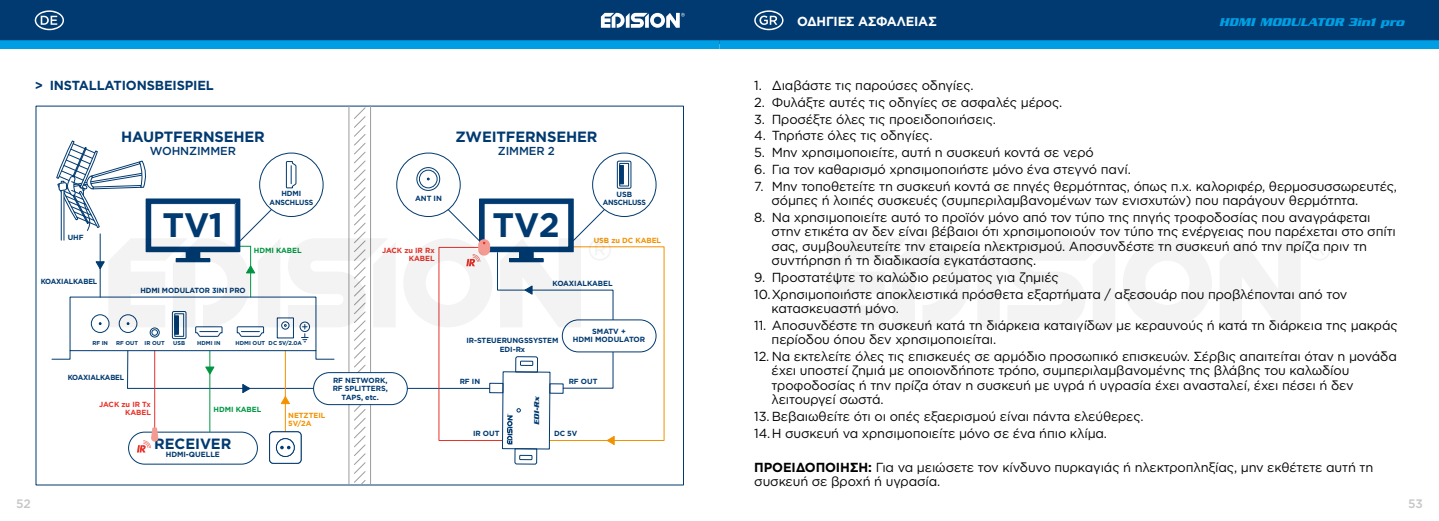
<style>
.page{position:relative;width:1439px;height:521px;background:#fff}
.page>*{position:absolute;margin:0;border:0;box-sizing:border-box;transform-origin:0 0}
.t1{font:700 33.95px "Gotham Greek";letter-spacing:-.01em;color:#003a70}
.t2{font:700 14.88px "Gotham Greek";letter-spacing:-.01em;color:#003a70}
.t3{font:13.12px/14.3px "Gotham Greek";letter-spacing:-.01em;color:#000}
.t4{font:700 13.12px "Gotham Greek";letter-spacing:-.01em;color:#003a70}
.t5{font:700 13.12px "Gotham Greek";letter-spacing:-.02em;color:#fff}
.t6{font:12.25px "PF Stargate Serif Extra B Oblique";color:#009fe3}
.t7{font:500 12.25px "Gotham Greek";color:#c6c6c6}
.t8{font:500 11.55px "Gotham Greek";letter-spacing:-.01em;color:#003a70}
.t9{font:7.7px "PF Stargate Serif Extra B Oblique";color:#003a70}
.t10{font:700 7.52px/8.2px "Gotham Greek";letter-spacing:-.005em;color:#003a70;text-align:center}
.t11{font:700 7.52px/8.2px "Gotham Greek";letter-spacing:-.025em;color:#003a70;text-align:center}
.t12{font:700 7.35px/8.2px "Gotham Greek";letter-spacing:-.01em;color:#003a70;text-align:center}
.t13{font:700 7.35px/8.2px "Gotham Greek";letter-spacing:-.005em;color:#e7332a;text-align:right}
.t14{font:700 7.35px/8.2px "Gotham Greek";letter-spacing:-.005em;color:#f39200}
.t15{font:700 7.35px "Gotham Greek";letter-spacing:-.01em;color:#003a70;scale:.95 1}
.t16{font:700 7.35px "Gotham Greek";letter-spacing:-.005em;color:#009641}
.t17{font:700 5.6px "Gotham Greek";letter-spacing:-.005em;color:#003a70}
.s1{font-weight:700}
</style>
<div class="page">
<div style="left:0;top:0;width:719px;height:44px;background:#003a70"></div>
<div style="left:719px;top:0;width:720px;height:44px;background:#003a70"></div>
<div style="left:0;top:40px;width:719px;height:9px;background:#009fe3"></div>
<div style="left:719px;top:40px;width:720px;height:9px;background:#009fe3"></div>
<svg style="left:601px;top:13px;width:84px;height:15px"></svg>
<svg style="left:978px;top:240px;width:21px;height:87px"></svg>
<svg style="left:1220px;top:239px;width:80px;height:88px"></svg>
<svg style="left:828px;top:239px;width:141px;height:88px"></svg>
<svg style="left:1008px;top:239px;width:107px;height:88px"></svg>
<svg style="left:1123px;top:239px;width:89px;height:88px"></svg>
<svg style="left:1309px;top:239px;width:21px;height:21px"></svg>
<svg style="left:35px;top:10px;width:29px;height:20px"></svg>
<svg style="left:754px;top:10px;width:29px;height:20px"></svg>
<hr style="left:349px;top:106px;width:1px;height:378px;background:#9d9d9c">
<hr style="left:370px;top:106px;width:1px;height:378px;background:#9d9d9c">
<svg style="left:51px;top:107px;width:614px;height:378px"></svg>
<p class="t5" style="left:797px;top:13px;width:141px">ΟΔΗΓΙΕΣ ΑΣΦΑΛΕΙΑΣ</p>
<p class="t6" style="left:1219px;top:15px;width:186px">HDMI MODULATOR 3in1 pro</p>
<p class="t4" style="left:35px;top:78px;width:181px">&gt; INSTALLATIONSBEISPIEL</p>
<p class="t2" style="left:121px;top:128px;width:145px">HAUPTFERNSEHER</p>
<p class="t8" style="left:150px;top:145px;width:88px">WOHNZIMMER</p>
<p class="t2" style="left:455px;top:128px;width:144px">ZWEITFERNSEHER</p>
<p class="t8" style="left:498px;top:145px;width:59px">ZIMMER 2</p>
<p class="t12" style="left:68px;top:233px;width:17px">UHF</p>
<p class="t15" style="left:41px;top:277px;width:61px">KOAXIALKABEL</p>
<h1 class="t1" style="left:163px;top:205px;width:62px">TV1</h1>
<p class="t12" style="left:270px;top:189px;width:45px">HDMI<br>ANSCHLUSS</p>
<p class="t16" style="left:254px;top:246px;width:49px">HDMI KABEL</p>
<p class="t12" style="left:140px;top:286px;width:107px">HDMI MODULATOR 3IN1 PRO</p>
<p class="t10" style="left:415px;top:194px;width:28px">ANT IN</p>
<p class="t11" style="left:603px;top:190px;width:45px">USB<br>ANSCHLUSS</p>
<p class="t13" style="left:382px;top:246px;width:54px">JACK zu IR Rx<br>KABEL</p>
<h1 class="t1" style="left:492px;top:205px;width:69px">TV2</h1>
<p class="t14" style="left:594px;top:236px;width:69px">USB zu DC KABEL</p>
<p class="t12" style="left:552px;top:279px;width:62px">KOAXIALKABEL</p>
<p class="t17" style="left:92px;top:340px;width:17px">RF IN</p>
<p class="t17" style="left:116px;top:340px;width:50px">RF OUT IR OUT</p>
<p class="t17" style="left:173px;top:340px;width:13px">USB</p>
<p class="t17" style="left:197px;top:340px;width:25px">HDMI IN</p>
<p class="t17" style="left:236px;top:340px;width:68px">HDMI OUT DC 5V/2.0A</p>
<p class="t15" style="left:68px;top:373px;width:61px">KOAXIALKABEL</p>
<p class="t13" style="left:99px;top:400px;width:53px">JACK zu IR Tx<br>KABEL</p>
<p class="t16" style="left:213px;top:405px;width:49px">HDMI KABEL</p>
<p class="t2" style="left:154px;top:435px;width:79px">RECEIVER</p>
<p class="t10" style="left:166px;top:450px;width:56px">HDMI-QUELLE</p>
<p class="t14" style="left:288px;top:411px;width:39px">NETZTEIL<br>5V/2A</p>
<p class="t12" style="left:333px;top:376px;width:57px">RF NETWORK,<br>RF SPLITTERS,<br>TAPS, etc.</p>
<p class="t12" style="left:466px;top:336px;width:94px">IR-STEUERUNGSSYSTEM<br>EDI-Rx</p>
<p class="t12" style="left:460px;top:377px;width:22px">RF IN</p>
<p class="t9" style="left:532px;top:425px;width:30px;rotate:-90deg">EDI-Rx</p>
<p class="t10" style="left:573px;top:327px;width:74px">SMATV +<br>HDMI MODULATOR</p>
<p class="t12" style="left:569px;top:377px;width:30px">RF OUT</p>
<p class="t12" style="left:473px;top:429px;width:28px">IR OUT</p>
<p class="t12" style="left:554px;top:429px;width:25px">DC 5V</p>
<p class="t3" style="left:754px;top:78px;width:221px">1. Διαβάστε τις παρούσες οδηγίες.</p>
<p class="t3" style="left:754px;top:95px;width:310px">2. Φυλάξτε αυτές τις οδηγίες σε ασφαλές μέρος.</p>
<p class="t3" style="left:754px;top:111px;width:243px">3. Προσέξτε όλες τις προειδοποιήσεις.</p>
<p class="t3" style="left:754px;top:128px;width:180px">4. Τηρήστε όλες τις οδηγίες.</p>
<p class="t3" style="left:754px;top:145px;width:341px">5. Μην χρησιμοποιείτε, αυτή η συσκευή κοντά σε νερό</p>
<p class="t3" style="left:754px;top:162px;width:378px">6. Για τον καθαρισμό χρησιμοποιήστε μόνο ένα στεγνό πανί.</p>
<p class="t3" style="left:771px;top:179px;width:627px;text-indent:-17px">7. Μην τοποθετείτε τη συσκευή κοντά σε πηγές θερμότητας, όπως π.χ. καλοριφέρ, θερμοσυσσωρευτές, σόμπες ή λοιπές συσκευές (συμπεριλαμβανομένων των ενισχυτών) που παράγουν θερμότητα.</p>
<p class="t3" style="left:771px;top:210px;width:626px;text-indent:-17px">8. Να χρησιμοποιείτε αυτό το προϊόν μόνο από τον τύπο της πηγής τροφοδοσίας που αναγράφεται στην ετικέτα αν δεν είναι βέβαιοι ότι χρησιμοποιούν τον τύπο της ενέργειας που παρέχεται στο σπίτι σας, συμβουλευτείτε την εταιρεία ηλεκτρισμού. Αποσυνδέστε τη συσκευή από την πρίζα πριν τη συντήρηση ή τη διαδικασία εγκατάστασης.</p>
<p class="t3" style="left:754px;top:269px;width:594px;line-height:16.8px">9. Προστατέψτε το καλώδιο ρεύματος για ζημιές<br>10.Χρησιμοποιήστε αποκλειστικά πρόσθετα εξαρτήματα / αξεσουάρ που προβλέπονται από τον</p>
<p class="t3" style="left:771px;top:301px;width:129px">κατασκευαστή μόνο.</p>
<p class="t3" style="left:771px;top:318px;width:627px;text-indent:-17px">11. Αποσυνδέστε τη συσκευή κατά τη διάρκεια καταιγίδων με κεραυνούς ή κατά τη διάρκεια της μακράς περίοδου όπου δεν χρησιμοποιείται.</p>
<p class="t3" style="left:771px;top:349px;width:627px;text-indent:-17px">12. Να εκτελείτε όλες τις επισκευές σε αρμόδιο προσωπικό επισκευών. Σέρβις απαιτείται όταν η μονάδα έχει υποστεί ζημιά με οποιονδήποτε τρόπο, συμπεριλαμβανομένης της βλάβης του καλωδίου τροφοδοσίας ή την πρίζα όταν η συσκευή με υγρά ή υγρασία έχει ανασταλεί, έχει πέσει ή δεν λειτουργεί σωστά.</p>
<p class="t3" style="left:754px;top:408px;width:391px;line-height:16.8px">13. Βεβαιωθείτε ότι οι οπές εξαερισμού είναι πάντα ελεύθερες.<br>14.Η συσκευή να χρησιμοποιείτε μόνο σε ένα ήπιο κλίμα.</p>
<p class="t3" style="left:754px;top:459px;width:620px"><span class="s1">ΠΡΟΕΙΔΟΠΟΙΗΣΗ:</span> Για να μειώσετε τον κίνδυνο πυρκαγιάς ή ηλεκτροπληξίας, μην εκθέτετε αυτή τη συσκευή σε βροχή ή υγρασία.</p>
<p class="t7" style="left:16px;top:496px;width:16px">52</p>
<p class="t7" style="left:1408px;top:496px;width:16px">53</p>
</div>
